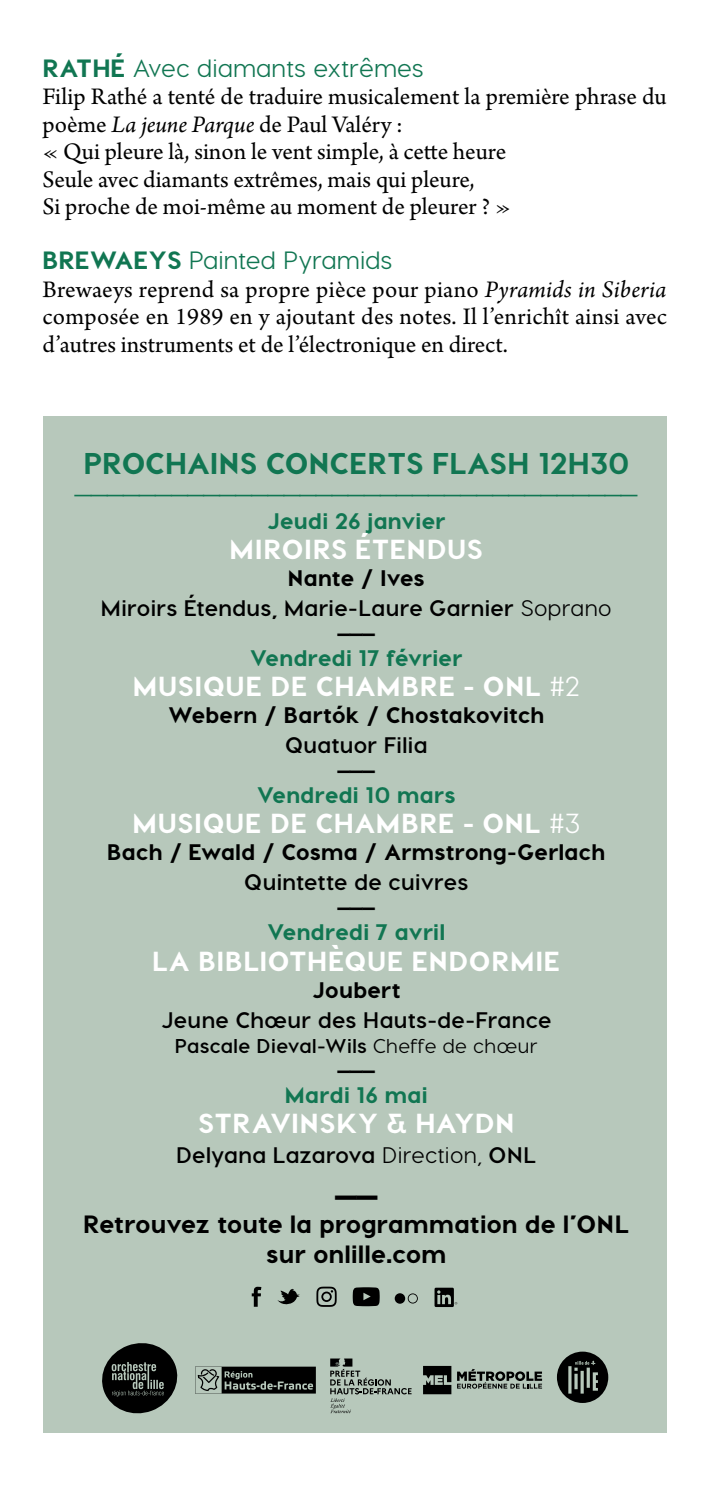
<style>
.page{position:relative;width:709px;height:1489px;background:#fff}
.page>*{position:absolute;margin:0;border:0;box-sizing:border-box;transform-origin:0 0}
.t1{font:800 37.5px "Visby CF";color:#000}
.t2{font:500 30px "Visby CF";color:#117652}
.t3{font:800 30px "Visby CF";letter-spacing:.005em;color:#117652}
.t4{font:800 27.5px "Visby CF";letter-spacing:.025em;color:#fff}
.t5{font:25px/27.5px "Arno Pro";color:#000}
.t6{font:800 25px/30px "Visby CF";letter-spacing:.01em;color:#000;text-align:center}
.t7{font:500 25px "Visby CF";color:#117652}
.t8{font:700 22.5px/30px "Visby CF";letter-spacing:.015em;color:#000;text-align:center}
.t9{font:800 22.5px "Visby CF";letter-spacing:.015em;color:#000}
.t10{font:800 22.5px "Visby CF";letter-spacing:.015em;color:#117652}
.t11{font:700 20px "Visby CF";letter-spacing:.02em;color:#000}
.s1{font-weight:800}
.s2{font-style:italic}
.s3{font-weight:500}
</style>
<div class="page">
<div style="left:43px;top:416px;width:623px;height:1015px;background:#b7c8bb"></div>
<svg style="left:434px;top:1287px;width:23px;height:19px"></svg>
<svg style="left:277px;top:1288px;width:22px;height:17px"></svg>
<svg style="left:252px;top:1286px;width:9px;height:20px"></svg>
<div style="left:395px;top:1293px;width:10px;height:10px;background:#000;border-radius:50%"></div>
<svg style="left:408px;top:1293px;width:10px;height:10px"></svg>
<svg style="left:316px;top:1286px;width:21px;height:20px"></svg>
<svg style="left:353px;top:1287px;width:27px;height:19px"></svg>
<svg style="left:195px;top:1366px;width:121px;height:27px"></svg>
<svg style="left:423px;top:1365px;width:28px;height:29px"></svg>
<svg style="left:457px;top:1369px;width:85px;height:19px"></svg>
<svg style="left:330px;top:1358px;width:81px;height:54px"></svg>
<svg style="left:102px;top:1343px;width:76px;height:71px"></svg>
<svg style="left:557px;top:1351px;width:51px;height:51px"></svg>
<p class="t7" style="left:43px;top:53px;width:383px"><span class="s1">RATHÉ</span> Avec diamants extrêmes</p>
<p class="t5" style="left:43px;top:84px;width:625px">Filip Rathé a tenté de traduire musicalement la première phrase du poème <span class="s2">La jeune Parque</span> de Paul Valéry :<br>« Qui pleure là, sinon le vent simple, à cette heure<br>Seule avec diamants extrêmes, mais qui pleure,<br>Si proche de moi-même au moment de pleurer ? »</p>
<p class="t7" style="left:43px;top:245px;width:351px"><span class="s1">BREWAEYS</span> Painted Pyramids</p>
<p class="t5" style="left:43px;top:277px;width:626px;text-align:justify">Brewaeys reprend sa propre pièce pour piano <span class="s2">Pyramids in Siberia </span>composée en 1989 en y ajoutant des notes. Il l’enrichît ainsi avec d’autres instruments et de l’électronique en direct.</p>
<p class="t3" style="left:83px;top:444px;width:547px">PROCHAINS CONCERTS FLASH 12H30</p>
<p class="t2" style="left:73px;top:475px;width:567px">———————————————————————————————————</p>
<p class="t10" style="left:267px;top:507px;width:180px">Jeudi 26 janvier</p>
<p class="t4" style="left:230px;top:532px;width:255px">MIROIRS ÉTENDUS</p>
<p class="t8" style="left:101px;top:563px;width:512px"><span class="s1">Nante / Ives<br></span>Miroirs Étendus, Marie-Laure Garnier <span class="s3">Soprano</span></p>
<p class="t9" style="left:336px;top:619px;width:41px">———</p>
<p class="t10" style="left:250px;top:644px;width:214px">Vendredi 17 février</p>
<p class="t4" style="left:133px;top:669px;width:448px">MUSIQUE DE CHAMBRE - ONL <span class="s3">#2</span></p>
<p class="t9" style="left:168px;top:701px;width:378px">Webern / Bartók / Chostakovitch</p>
<p class="t8" style="left:285px;top:730px;width:144px">Quatuor Filia</p>
<p class="t9" style="left:336px;top:756px;width:41px">———</p>
<p class="t10" style="left:257px;top:781px;width:200px">Vendredi 10 mars</p>
<p class="t4" style="left:132px;top:806px;width:449px">MUSIQUE DE CHAMBRE - ONL <span class="s3">#3</span></p>
<p class="t9" style="left:107px;top:838px;width:499px">Bach / Ewald / Cosma / Armstrong-Gerlach</p>
<p class="t8" style="left:244px;top:867px;width:225px">Quintette de cuivres</p>
<p class="t9" style="left:336px;top:893px;width:41px">———</p>
<p class="t10" style="left:267px;top:918px;width:179px">Vendredi 7 avril</p>
<p class="t4" style="left:152px;top:943px;width:410px">LA BIBLIOTHÈQUE ENDORMIE</p>
<p class="t9" style="left:312px;top:975px;width:90px">Joubert</p>
<p class="t8" style="left:161px;top:1004px;width:392px">Jeune Chœur des Hauts-de-France</p>
<p class="t11" style="left:175px;top:1032px;width:364px">Pascale Dieval-Wils <span class="s3">Cheffe de chœur</span></p>
<p class="t9" style="left:336px;top:1055px;width:41px">———</p>
<p class="t10" style="left:285px;top:1080px;width:144px">Mardi 16 mai</p>
<p class="t4" style="left:198px;top:1105px;width:317px">STRAVINSKY &amp; HAYDN</p>
<p class="t8" style="left:176px;top:1139px;width:362px">Delyana Lazarova <span class="s3">Direction,</span> ONL</p>
<h1 class="t1" style="left:333px;top:1170px;width:47px">——</h1>
<p class="t6" style="left:83px;top:1208px;width:548px">Retrouvez toute la programmation de l’ONL sur onlille.com</p>
</div>
